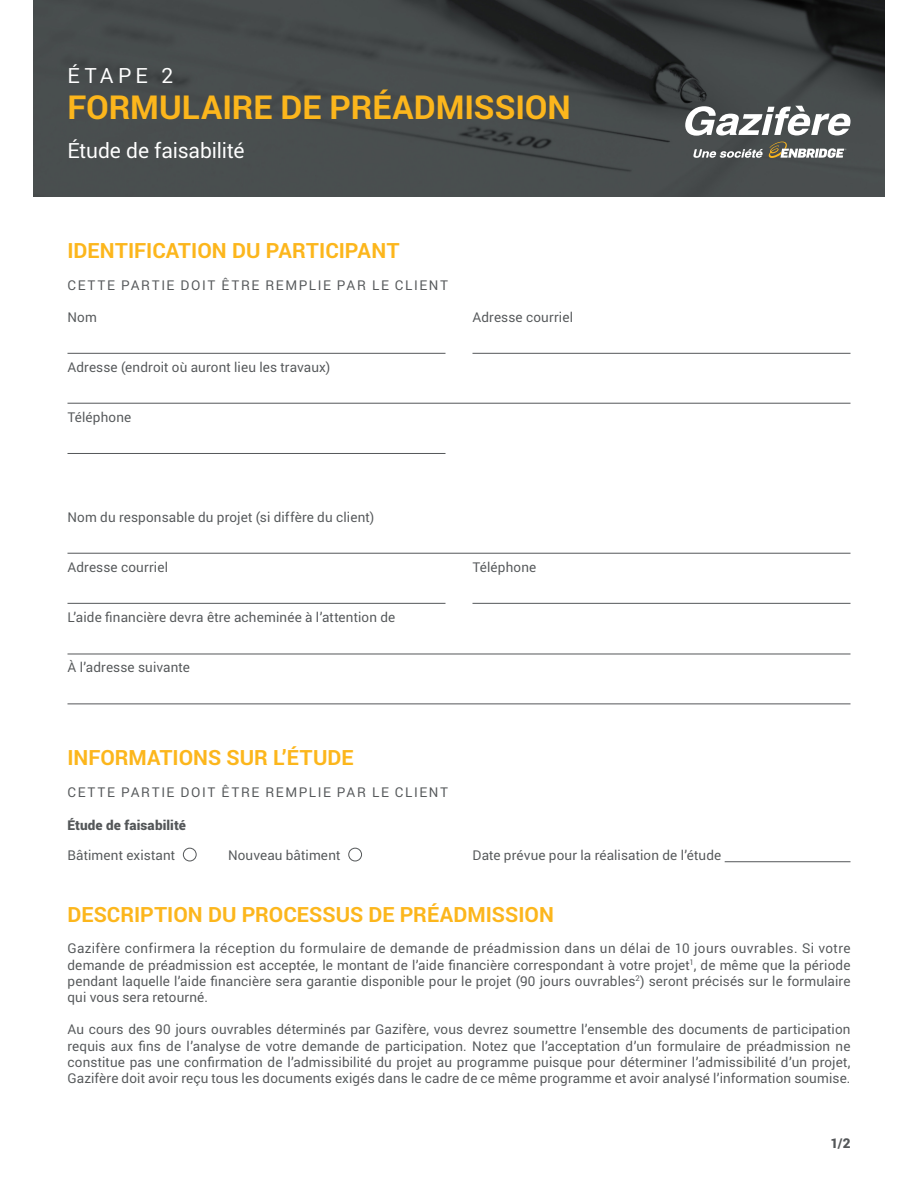
<style>
.page{position:relative;width:918px;height:1188px;background:#fff}
.page>*{position:absolute;margin:0;border:0;box-sizing:border-box;transform-origin:0 0}
.t1{font:700 33px "Roboto";letter-spacing:-.005em;color:#fcb61c}
.t2{font:700 21px "Roboto";color:#fcb61c}
.t3{font:21px "Roboto";letter-spacing:-.005em;color:#fff}
.t4{font:13.5px/16.2px "Roboto";letter-spacing:.01em;color:#545759;text-align:justify}
.t5{font:13.5px "Roboto";letter-spacing:.115em;color:#545759}
.t6{font:900 13.5px "Roboto";letter-spacing:.01em;color:#545759}
</style>
<div class="page">
<img style="left:34px;top:0;width:850px;height:197px">
<hr style="left:68px;top:353px;width:378px;height:1px;background:#545759">
<hr style="left:68px;top:603px;width:378px;height:1px;background:#545759">
<hr style="left:68px;top:553px;width:782px;height:1px;background:#545759">
<hr style="left:68px;top:403px;width:782px;height:1px;background:#545759">
<hr style="left:68px;top:704px;width:782px;height:1px;background:#545759">
<hr style="left:68px;top:654px;width:782px;height:1px;background:#545759">
<hr style="left:68px;top:453px;width:378px;height:1px;background:#545759">
<hr style="left:472px;top:353px;width:378px;height:1px;background:#545759">
<hr style="left:472px;top:603px;width:378px;height:1px;background:#545759">
<hr style="left:725px;top:861px;width:125px;height:1px;background:#545759">
<svg style="left:685px;top:106px;width:165px;height:30px"></svg>
<svg style="left:693px;top:149px;width:70px;height:9px"></svg>
<svg style="left:769px;top:142px;width:78px;height:16px"></svg>
<div style="left:183px;top:848px;width:14px;height:13px;border:1px solid #545759;border-radius:50%"></div>
<div style="left:348px;top:848px;width:14px;height:13px;border:1px solid #545759;border-radius:50%"></div>
<p class="t3" style="left:68px;top:61px;width:107px">ÉTAPE 2</p>
<p class="t1" style="left:68px;top:85px;width:505px">FORMULAIRE DE PRÉADMISSION</p>
<p class="t3" style="left:68px;top:136px;width:178px">Étude de faisabilité</p>
<p class="t2" style="left:68px;top:236px;width:334px">IDENTIFICATION DU PARTICIPANT</p>
<p class="t5" style="left:68px;top:276px;width:382px">CETTE PARTIE DOIT ÊTRE REMPLIE PAR LE CLIENT</p>
<p class="t4" style="left:68px;top:309px;width:31px">Nom</p>
<p class="t4" style="left:472px;top:309px;width:102px">Adresse courriel</p>
<p class="t4" style="left:68px;top:359px;width:264px">Adresse (endroit où auront lieu les travaux)</p>
<p class="t4" style="left:68px;top:409px;width:65px">Téléphone</p>
<p class="t4" style="left:68px;top:509px;width:308px">Nom du responsable du projet (si diffère du client)</p>
<p class="t4" style="left:68px;top:559px;width:102px">Adresse courriel</p>
<p class="t4" style="left:472px;top:559px;width:65px">Téléphone</p>
<p class="t4" style="left:68px;top:609px;width:329px">L’aide financière devra être acheminée à l’attention de</p>
<p class="t4" style="left:68px;top:659px;width:124px">À l’adresse suivante</p>
<p class="t2" style="left:68px;top:743px;width:288px">INFORMATIONS SUR L’ÉTUDE</p>
<p class="t5" style="left:68px;top:783px;width:382px">CETTE PARTIE DOIT ÊTRE REMPLIE PAR LE CLIENT</p>
<p class="t6" style="left:68px;top:815px;width:120px">Étude de faisabilité</p>
<p class="t4" style="left:68px;top:846px;width:109px">Bâtiment existant</p>
<p class="t4" style="left:228px;top:846px;width:114px">Nouveau bâtiment</p>
<p class="t4" style="left:472px;top:846px;width:250px">Date prévue pour la réalisation de l’étude</p>
<p class="t2" style="left:68px;top:900px;width:488px">DESCRIPTION DU PROCESSUS DE PRÉADMISSION</p>
<p class="t4" style="left:68px;top:940px;width:785px">Gazifère confirmera la réception du formulaire de demande de préadmission dans un délai de 10 jours ouvrables. Si votre demande de préadmission est acceptée, le montant de l’aide financière correspondant à votre projet<sup>1</sup>, de même que la période pendant laquelle l’aide financière sera garantie disponible pour le projet (90 jours ouvrables<sup>2</sup>) seront précisés sur le formulaire qui vous sera retourné.</p>
<p class="t4" style="left:68px;top:1021px;width:785px">Au cours des 90 jours ouvrables déterminés par Gazifère, vous devrez soumettre l’ensemble des documents de participation requis aux fins de l’analyse de votre demande de participation. Notez que l’acceptation d’un formulaire de préadmission ne constitue pas une confirmation de l’admissibilité du projet au programme puisque pour déterminer l’admissibilité d’un projet, Gazifère doit avoir reçu tous les documents exigés dans le cadre de ce même programme et avoir analysé l’information soumise.</p>
<p class="t6" style="left:830px;top:1133px;width:22px">1/2</p>
</div>
